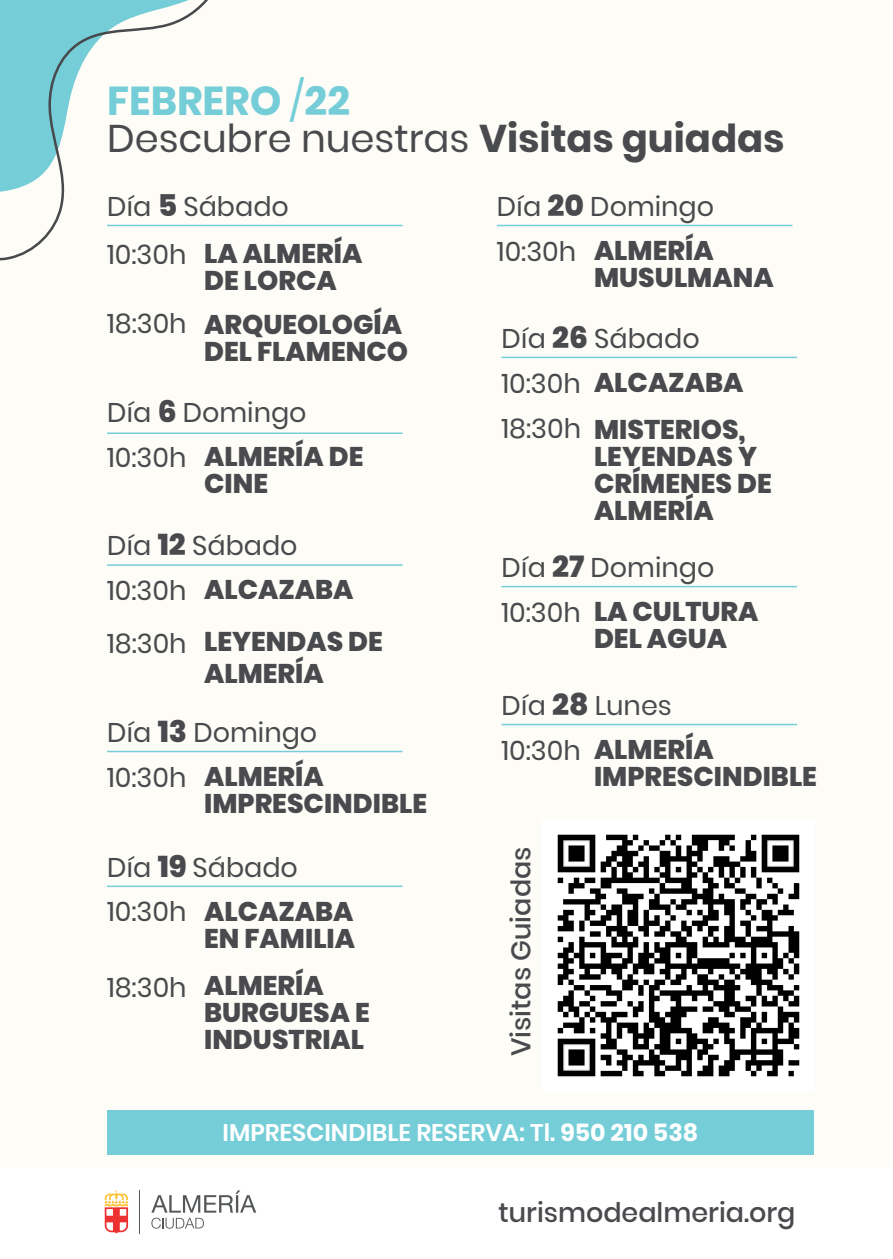
<style>
.page{position:relative;width:893px;height:1259px;background:#fff}
.page>*{position:absolute;margin:0;border:0;box-sizing:border-box;transform-origin:0 0}
.t1{font:700 40.2px "Poppins";color:#74cdd7}
.t2{font:38.4px "Poppins";color:#494a4d}
.t3{font:800 27px/27px "Poppins";color:#494a4d}
.t4{font:27px/44.7px "Poppins";color:#494a4d}
.t5{font:500 27px "Poppins";color:#494a4d}
.t6{font:600 24px "Poppins";color:#fff}
.s1{font-weight:400}
.s2{font-weight:700}
.s3{font-weight:800;font-size:30px}
</style>
<div class="page">
<div style="left:0;top:0;width:893px;height:1181px;background:#fefcf7"></div>
<svg style="left:0;top:0;width:232px;height:261px"></svg>
<div style="left:0;top:1167px;width:893px;height:92px;background:#fff"></div>
<hr style="left:139px;top:1190px;width:1px;height:43px;background:#545759">
<svg style="left:151px;top:1190px;width:105px;height:38px"></svg>
<svg style="left:105px;top:1190px;width:23px;height:43px"></svg>
<hr style="left:501px;top:357px;width:296px;height:1px;background:#74cdd7">
<hr style="left:501px;top:586px;width:296px;height:1px;background:#74cdd7">
<hr style="left:501px;top:724px;width:296px;height:1px;background:#74cdd7">
<hr style="left:497px;top:225px;width:295px;height:1px;background:#74cdd7">
<hr style="left:107px;top:225px;width:296px;height:1px;background:#74cdd7">
<hr style="left:107px;top:885px;width:296px;height:2px;background:#74cdd7">
<hr style="left:107px;top:564px;width:296px;height:2px;background:#74cdd7">
<hr style="left:107px;top:751px;width:296px;height:1px;background:#74cdd7">
<hr style="left:107px;top:432px;width:296px;height:2px;background:#74cdd7">
<div style="left:542px;top:819px;width:273px;height:272px;background:#fff"></div>
<img style="left:557px;top:834px;width:243px;height:243px">
<div style="left:107px;top:1109px;width:707px;height:45px;background:#74cdd7"></div>
<h1 class="t1" style="left:107px;top:78px;width:245px">FEBRERO <span class="s1">/</span>22</h1>
<h2 class="t2" style="left:107px;top:116px;width:679px">Descubre nuestras <span class="s2">Visitas guiadas</span></h2>
<p class="t4" style="left:107px;top:184px;width:183px">Día <span class="s3">5</span> Sábado</p>
<p class="t4" style="left:497px;top:184px;width:219px">Día <span class="s3">20</span> Domingo</p>
<p class="t4" style="left:107px;top:232px;width:81px">10:30h</p>
<p class="t4" style="left:107px;top:302px;width:81px">18:30h</p>
<p class="t3" style="left:594px;top:237px;width:181px">ALMERÍA<br>MUSULMANA</p>
<p class="t3" style="left:204px;top:240px;width:160px">LA ALMERÍA</p>
<p class="t4" style="left:497px;top:229px;width:81px">10:30h</p>
<p class="t3" style="left:204px;top:258px;width:199px;line-height:44.4px">DE LORCA<br>ARQUEOLOGÍA</p>
<p class="t3" style="left:204px;top:338px;width:205px">DEL FLAMENCO</p>
<p class="t4" style="left:501px;top:316px;width:200px">Día <span class="s3">26</span> Sábado</p>
<p class="t4" style="left:107px;top:390px;width:201px">Día <span class="s3">6</span> Domingo<br>10:30h</p>
<p class="t3" style="left:204px;top:443px;width:161px">ALMERÍA DE<br>CINE</p>
<p class="t4" style="left:107px;top:524px;width:192px">Día <span class="s3">12</span> Sábado</p>
<p class="t4" style="left:107px;top:568px;width:81px">10:30h</p>
<p class="t4" style="left:107px;top:621px;width:81px">18:30h</p>
<p class="t3" style="left:204px;top:564px;width:180px;line-height:51.6px">ALCAZABA<br>LEYENDAS DE</p>
<p class="t3" style="left:204px;top:660px;width:121px">ALMERÍA</p>
<p class="t4" style="left:107px;top:710px;width:212px">Día <span class="s3">13</span> Domingo<br>10:30h</p>
<p class="t3" style="left:204px;top:763px;width:225px">ALMERÍA<br>IMPRESCINDIBLE</p>
<p class="t4" style="left:107px;top:845px;width:192px">Día <span class="s3">19</span> Sábado</p>
<p class="t4" style="left:107px;top:890px;width:81px">10:30h</p>
<p class="t4" style="left:107px;top:965px;width:81px">18:30h</p>
<p class="t3" style="left:204px;top:898px;width:153px">ALCAZABA<br>EN FAMILIA</p>
<p class="t3" style="left:204px;top:972px;width:167px">ALMERÍA<br>BURGUESA E<br>INDUSTRIAL</p>
<p class="t4" style="left:501px;top:361px;width:81px">10:30h</p>
<p class="t4" style="left:501px;top:406px;width:81px">18:30h</p>
<p class="t3" style="left:594px;top:359px;width:153px;line-height:47.1px">ALCAZABA<br>MISTERIOS,</p>
<p class="t3" style="left:594px;top:443px;width:179px">LEYENDAS Y<br>CRÍMENES DE<br>ALMERÍA</p>
<p class="t4" style="left:501px;top:545px;width:214px">Día <span class="s3">27</span> Domingo<br>10:30h</p>
<p class="t3" style="left:594px;top:598px;width:166px">LA CULTURA<br>DEL AGUA</p>
<p class="t4" style="left:501px;top:683px;width:172px">Día <span class="s3">28</span> Lunes<br>10:30h</p>
<p class="t3" style="left:594px;top:736px;width:225px">ALMERÍA<br>IMPRESCINDIBLE</p>
<p class="t5" style="left:505px;top:1056px;width:211px;rotate:-90deg">Visitas Guiadas</p>
<p class="t6" style="left:223px;top:1118px;width:477px">IMPRESCINDIBLE RESERVA: Tl. <span class="s2">950 210 538</span></p>
<p class="t5" style="left:498px;top:1196px;width:299px">turismodealmeria.org</p>
</div>
